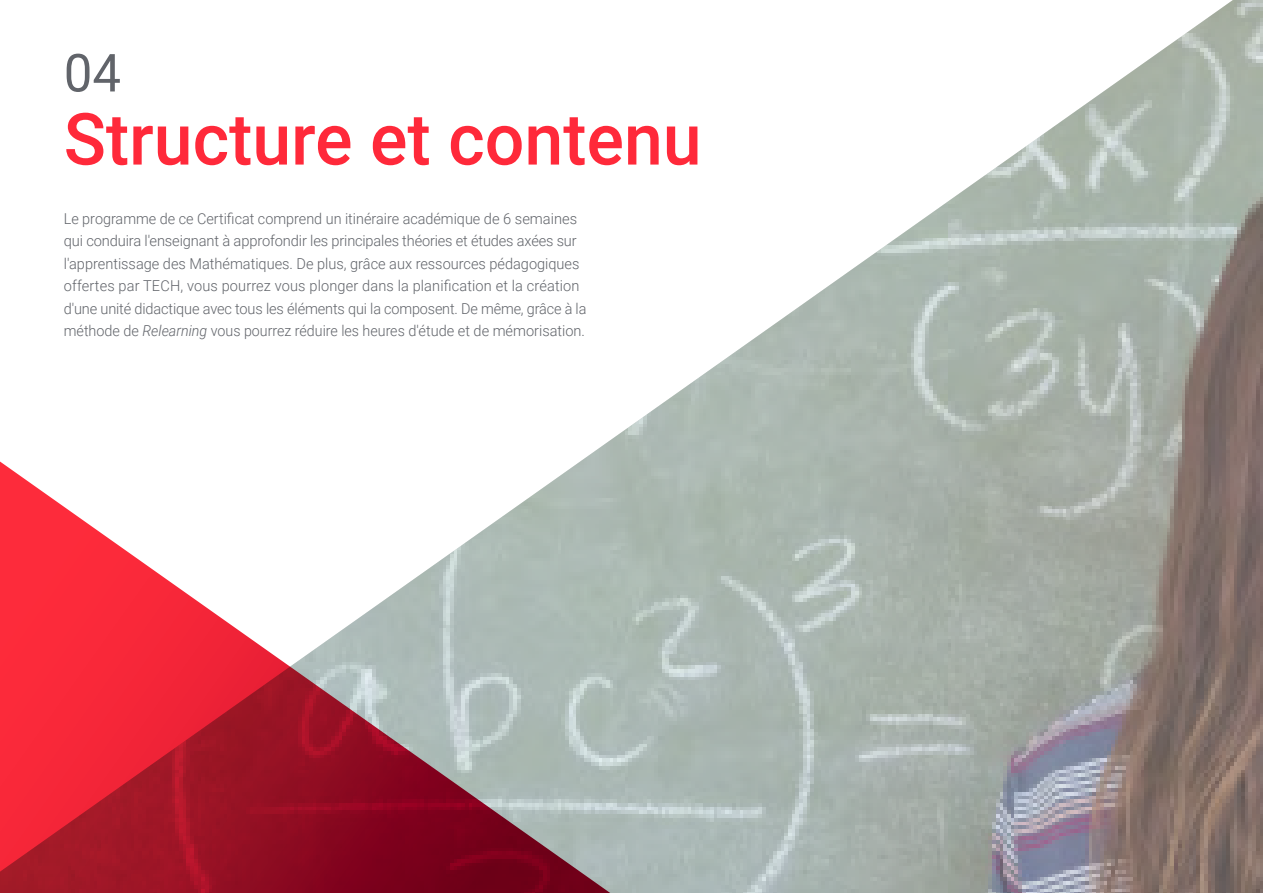
<style>
.page{position:relative;width:1263px;height:893px;background:#fff}
.page>*{position:absolute;margin:0;border:0;box-sizing:border-box;transform-origin:0 0}
.t1{font:500 72px "Roboto";color:#ff293a}
.t2{font:52.5px "Roboto";color:#61646a}
.t3{font:300 15px/22.5px "Roboto";color:#61646a;scale:.96 1}
.s1{font-style:italic}
</style>
<div class="page">
<img style="left:602px;top:0;width:661px;height:893px">
<svg style="left:0;top:446px;width:640px;height:447px"></svg>
<h2 class="t2" style="left:64px;top:36px;width:59px">04</h2>
<h1 class="t1" style="left:64px;top:89px;width:639px">Structure et contenu</h1>
<p class="t3" style="left:64px;top:207px;width:546px">Le programme de ce Certificat comprend un itinéraire académique de 6 semaines qui conduira l'enseignant à approfondir les principales théories et études axées sur l'apprentissage des Mathématiques. De plus, grâce aux ressources pédagogiques offertes par TECH, vous pourrez vous plonger dans la planification et la création d'une unité didactique avec tous les éléments qui la composent. De même, grâce à la méthode de <span class="s1">Relearning</span> vous pourrez réduire les heures d'étude et de mémorisation.</p>
</div>
